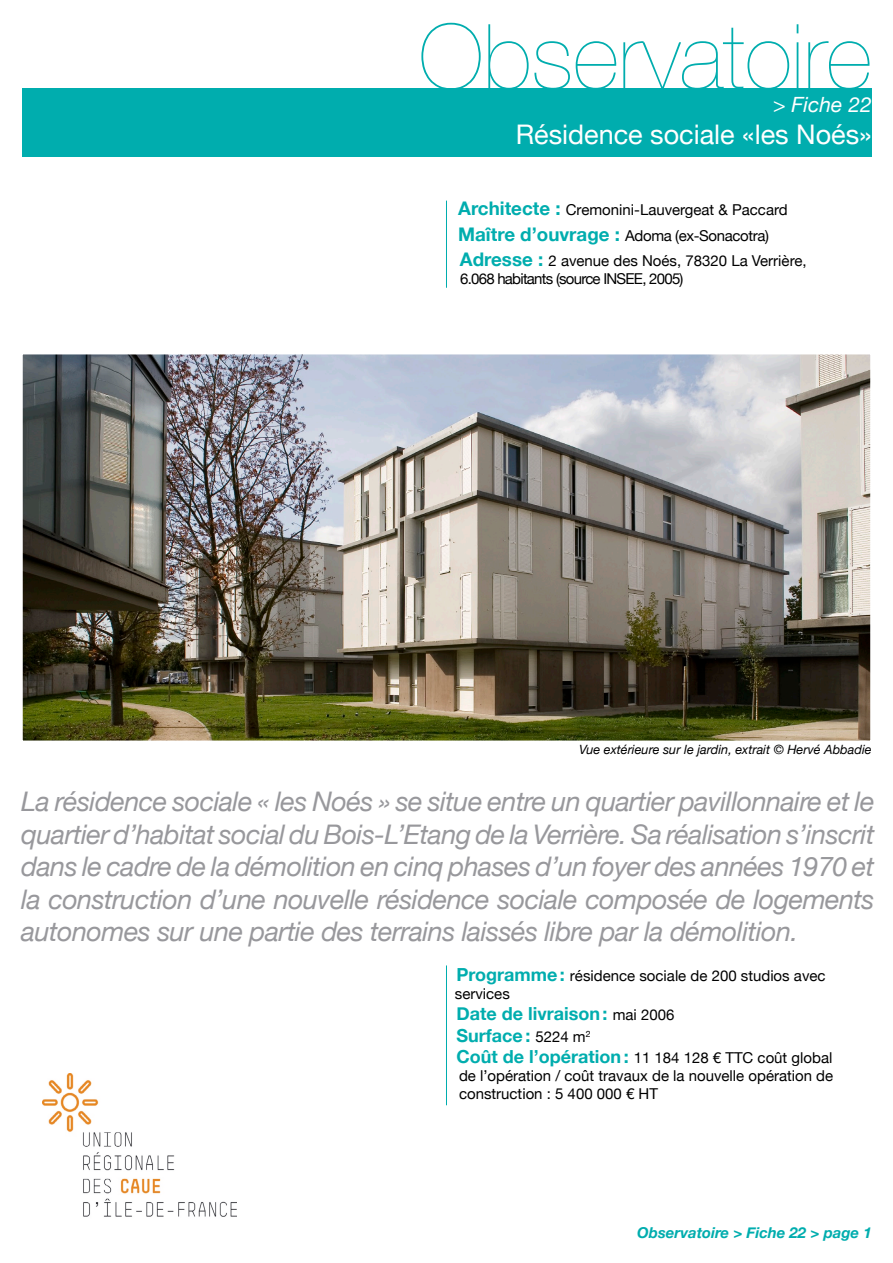
<style>
.page{position:relative;width:893px;height:1263px;background:#fff}
.page>*{position:absolute;margin:0;border:0;box-sizing:border-box;transform-origin:0 0}
.t1{font:200 90px "Helvetica Neue";color:#00adae}
.t2{font:italic 27px/32.4px "Helvetica Neue";letter-spacing:-.02em;color:#98989c;text-align:justify}
.t3{font:27px "Helvetica Neue";color:#fff}
.t4{font:italic 21px "Helvetica Neue";color:#fff}
.t5{font:700 18px "Helvetica Neue";color:#00adae}
.t6{font:15px "Helvetica Neue";color:#000}
.t7{font:15px "Helvetica Neue";letter-spacing:-.025em;color:#000}
.t8{font:15px "Helvetica Neue";letter-spacing:-.05em;color:#000}
.t9{font:italic 700 15px "Helvetica Neue";color:#00adae}
.t10{font:italic 12.75px "Helvetica Neue";color:#000}
.s1{font-weight:700;font-size:18.75px;color:#00adae}
.s2{font-weight:700;font-size:18px;color:#00adae}
.s3{font-weight:400;font-size:15px;color:#000}
</style>
<div class="page">
<div style="left:22px;top:89px;width:850px;height:68px;background:#00adae"></div>
<img style="left:24px;top:356px;width:845px;height:383px">
<div style="left:21px;top:353px;width:851px;height:389px;border:2px solid #fff"></div>
<hr style="left:446px;top:201px;width:1px;height:87px;background:#00adae">
<hr style="left:446px;top:965px;width:1px;height:140px;background:#00adae">
<img style="left:43px;top:1074px;width:193px;height:143px">
<p class="t1" style="left:419px;top:5px;width:455px">Observatoire</p>
<p class="t4" style="left:773px;top:92px;width:100px">&gt; Fiche 22</p>
<p class="t3" style="left:516px;top:119px;width:357px">Résidence sociale «les Noés»</p>
<p class="t6" style="left:458px;top:201px;width:331px"><span class="s1">Architecte :</span> Cremonini-Lauvergeat &amp; Paccard</p>
<p class="t7" style="left:458px;top:226px;width:312px"><span class="s1">Maître d’ouvrage :</span> Adoma (ex-Sonacotra)</p>
<p class="t6" style="left:460px;top:252px;width:348px"><span class="s1">Adresse :</span> 2 avenue des Noés, 78320 La Verrière,</p>
<p class="t8" style="left:460px;top:270px;width:225px">6.068 habitants (source INSEE, 2005)</p>
<p class="t10" style="left:579px;top:742px;width:294px">Vue extérieure sur le jardin, extrait © Hervé Abbadie</p>
<p class="t2" style="left:21px;top:785px;width:855px">La résidence sociale « les Noés » se situe entre un quartier pavillonnaire et le quartier d’habitat social du Bois-L’Etang de la Verrière. Sa réalisation s’inscrit dans le cadre de la démolition en cinq phases d’un foyer des années 1970 et la construction d’une nouvelle résidence sociale composée de logements autonomes sur une partie des terrains laissés libre par la démolition.</p>
<p class="t6" style="left:456px;top:966px;width:371px"><span class="s2">Programme:</span> résidence sociale de 200 studios avec</p>
<p class="t6" style="left:455px;top:984px;width:56px">services</p>
<p class="t5" style="left:456px;top:1003px;width:219px">Date de livraison: <span class="s3">mai 2006</span></p>
<p class="t5" style="left:456px;top:1024px;width:136px">Surface: <span class="s3">5224 m</span><sup>2</sup></p>
<p class="t6" style="left:456px;top:1049px;width:377px"><span class="s2">Coût de l’opération:</span> 11 184 128 € TTC coût global</p>
<p class="t6" style="left:459px;top:1067px;width:376px">de l’opération / coût travaux de la nouvelle opération de</p>
<p class="t6" style="left:459px;top:1085px;width:200px">construction : 5 400 000 € HT</p>
<p class="t9" style="left:637px;top:1224px;width:236px">Observatoire &gt; Fiche 22 &gt; page 1</p>
</div>
